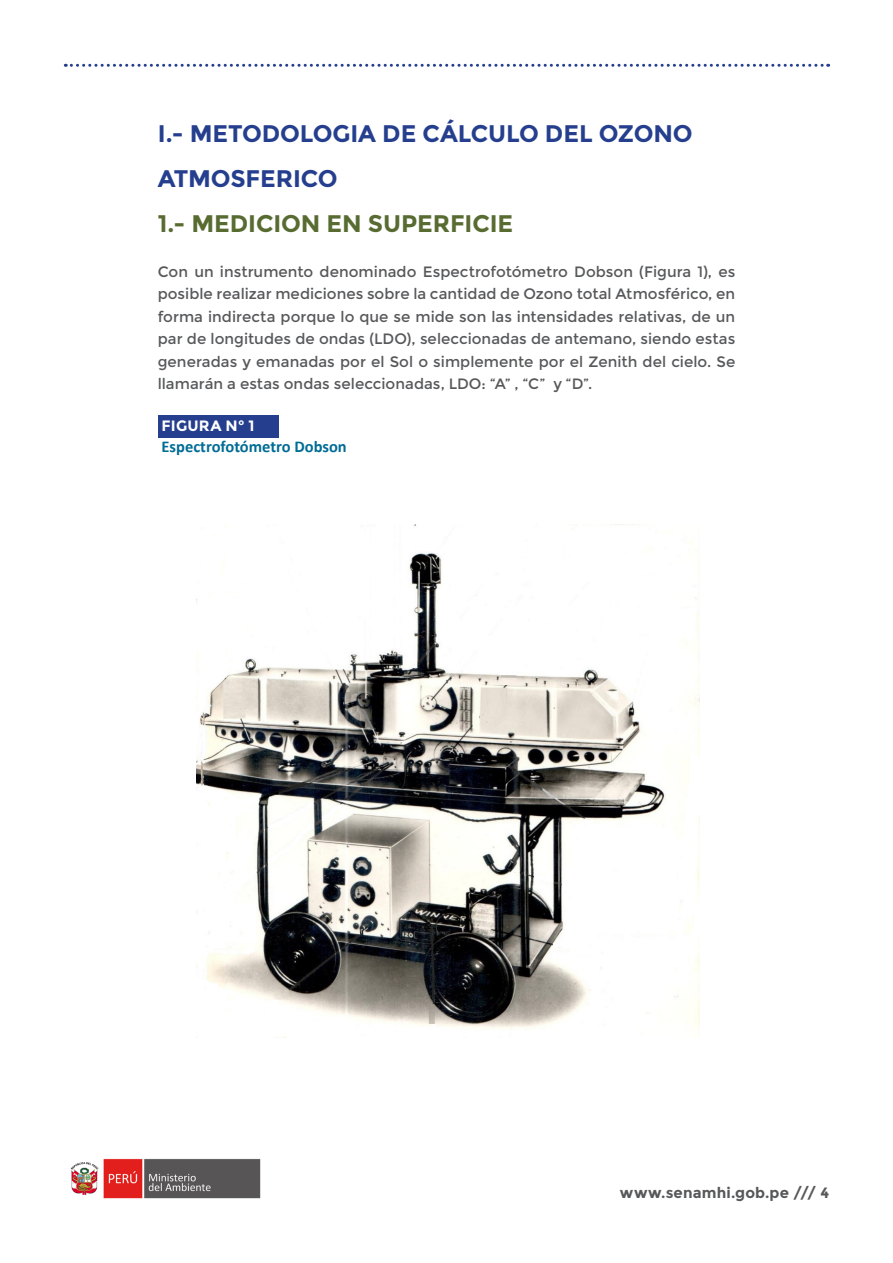
<style>
.page{position:relative;width:893px;height:1263px;background:#fff}
.page>*{position:absolute;margin:0;border:0;box-sizing:border-box;transform-origin:0 0}
.t1{font:700 24px/45px "Montserrat";letter-spacing:-.005em;color:#253f8e}
.Subtitulos{font:700 24px "Montserrat";letter-spacing:-.005em;color:#586c32}
.tex-_de_gráfico_nro{font:700 16.5px "Calibri";color:#006c95}
.t2{font:15px/22.5px "Montserrat";letter-spacing:.005em;color:#57585a;text-align:justify}
.t3{font:700 15px "Montserrat";letter-spacing:.01em;color:#57585a}
.tex-_de_gráfico_nro-2{font:700 15px "Montserrat";letter-spacing:.01em;color:#fff}
</style>
<div class="page">
<svg style="left:65px;top:64px;width:764px;height:3px"></svg>
<img style="left:70px;top:1158px;width:191px;height:41px">
<img style="left:197px;top:524px;width:502px;height:514px">
<div style="left:158px;top:415px;width:121px;height:22px;background:#253f8e"></div>
<p class="t1" style="left:158px;top:111px;width:536px">I.- METODOLOGIA DE CÁLCULO DEL OZONO<br>ATMOSFERICO</p>
<p class="Subtitulos" style="left:158px;top:209px;width:357px">1.- MEDICION EN SUPERFICIE</p>
<p class="t2" style="left:158px;top:260px;width:579px">Con un instrumento denominado Espectrofotómetro Dobson (Figura 1), es posible realizar mediciones sobre la cantidad de Ozono total Atmosférico, en forma indirecta porque lo que se mide son las intensidades relativas, de un par de longitudes de ondas (LDO), seleccionadas de antemano, siendo estas generadas y emanadas por el Sol o simplemente por el Zenith del cielo. Se llamarán a estas ondas seleccionadas, LDO: “A” , “C” y “D”.</p>
<p class="tex-_de_gráfico_nro-2" style="left:162px;top:416px;width:94px">FIGURA N° 1</p>
<p class="tex-_de_gráfico_nro" style="left:162px;top:435px;width:187px">Espectrofotómetro Dobson</p>
<p class="t3" style="left:620px;top:1184px;width:211px">www.senamhi.gob.pe /// 4</p>
</div>
